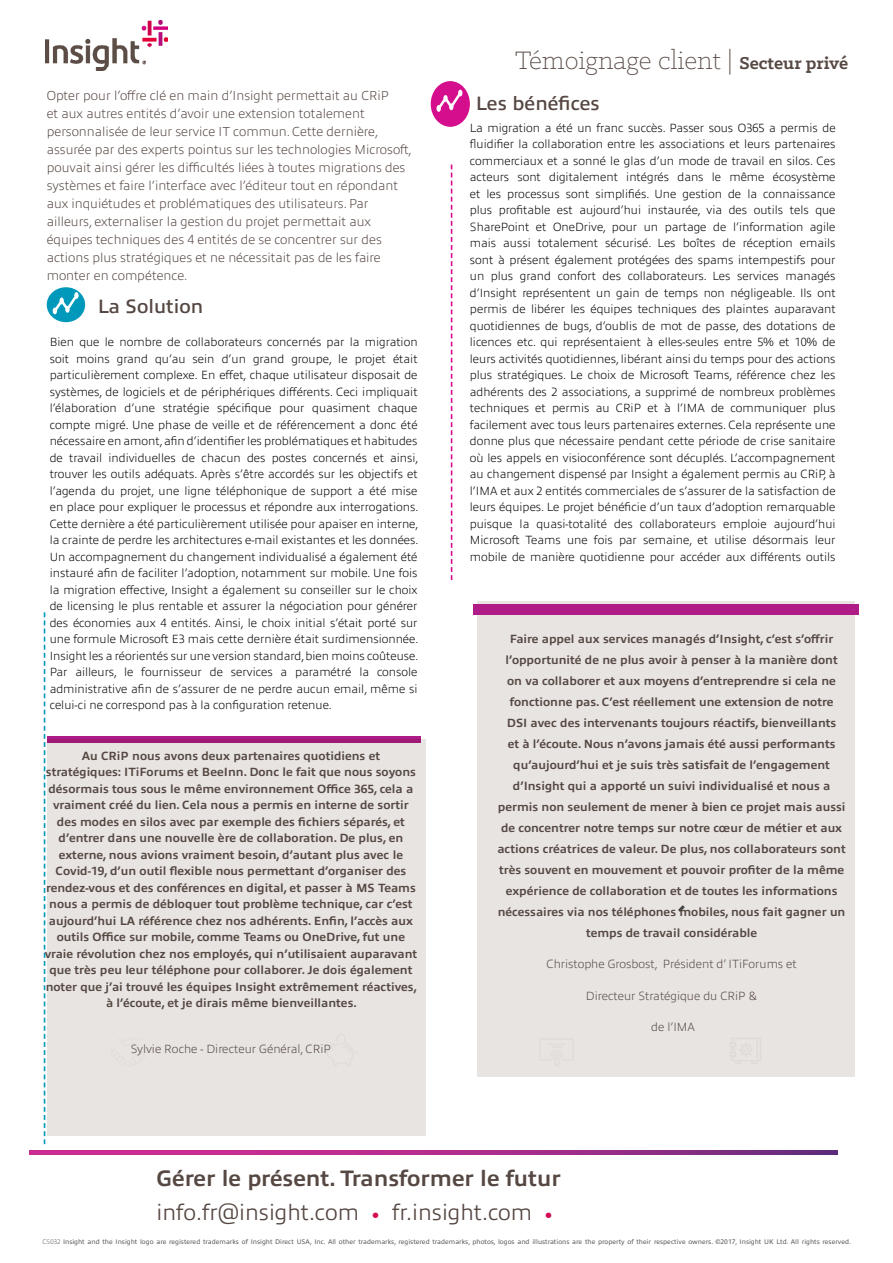
<style>
.page{position:relative;width:893px;height:1263px;background:#fff}
.page>*{position:absolute;margin:0;border:0;box-sizing:border-box;transform-origin:0 0}
.t1{font:300 28.5px "Klinic Slab";color:#554742}
.t2{font:700 22.5px/34.5px "Allumi Pro";color:#554742}
.t3{font:600 19.5px "Allumi Pro";color:#554742}
.t4{font:200 13.2px/18px "Allumi Pro";color:#554742}
.t5{font:200 12px/16.5px "Allumi Pro";color:#000;text-align:justify}
.t6{font:700 12px/16.5px "Allumi Pro";color:#554742;text-align:center}
.t7{font:200 12px "Allumi Pro";color:#554742}
.t8{font:6.75px "Allumi Pro";color:#58595b}
.s1{font-weight:700;font-size:19.5px}
.s2{font-weight:300}
.s3{font-family:"Klinic Slab";color:#d30b55}
.s4{font-weight:200}
</style>
<div class="page">
<svg style="left:44px;top:612px;width:1px;height:532px"></svg>
<div style="left:47px;top:287px;width:38px;height:35px;background:#0098bb;border-radius:50%"></div>
<img style="left:45px;top:21px;width:123px;height:50px">
<img style="left:30px;top:1150px;width:808px;height:4px">
<svg style="left:451px;top:165px;width:1px;height:415px"></svg>
<div style="left:431px;top:81px;width:39px;height:46px;background:#d40e8c;border-radius:50%"></div>
<svg style="left:436px;top:90px;width:26px;height:22px"></svg>
<div style="left:477px;top:601px;width:377px;height:476px;background:#e7e4e2"></div>
<div style="left:473px;top:605px;width:385px;height:10px;background:#b01c87"></div>
<svg style="left:53px;top:292px;width:26px;height:22px"></svg>
<div style="left:47px;top:736px;width:373px;height:7px;background:#b01c87"></div>
<div style="left:47px;top:739px;width:379px;height:397px;background:#e7e4e2"></div>
<p class="t4" style="left:47px;top:85px;width:367px">Opter pour l’offre clé en main d’Insight permettait au CRiP<br>et aux autres entités d’avoir une extension totalement personnalisée de leur service IT commun. Cette dernière, assurée par des experts pointus sur les technologies Microsoft, pouvait ainsi gérer les difficultés liées à toutes migrations des systèmes et faire l’interface avec l’éditeur tout en répondant aux inquiétudes et problématiques des utilisateurs. Par ailleurs, externaliser la gestion du projet permettait aux équipes techniques des 4 entités de se concentrer sur des actions plus stratégiques et ne nécessitait pas de les faire monter en compétence.</p>
<h3 class="t3" style="left:98px;top:292px;width:107px">La Solution</h3>
<p class="t5" style="left:50px;top:333px;width:370px">Bien que le nombre de collaborateurs concernés par la migration soit moins grand qu’au sein d’un grand groupe, le projet était particulièrement complexe. En effet, chaque utilisateur disposait de systèmes, de logiciels et de périphériques différents. Ceci impliquait l’élaboration d’une stratégie spécifique pour quasiment chaque compte migré. Une phase de veille et de référencement a donc été nécessaire en amont, afin d’identifier les problématiques et habitudes de travail individuelles de chacun des postes concernés et ainsi, trouver les outils adéquats. Après s’être accordés sur les objectifs et l’agenda du projet, une ligne téléphonique de support a été mise en place pour expliquer le processus et répondre aux interrogations.<br>Cette dernière a été particulièrement utilisée pour apaiser en interne, la crainte de perdre les architectures e-mail existantes et les données.<br>Un accompagnement du changement individualisé a également été instauré afin de faciliter l’adoption, notamment sur mobile. Une fois la migration effective, Insight a également su conseiller sur le choix de licensing le plus rentable et assurer la négociation pour générer des économies aux 4 entités. Ainsi, le choix initial s’était porté sur une formule Microsoft E3 mais cette dernière était surdimensionnée.<br>Insight les a réorientés sur une version standard, bien moins coûteuse.<br>Par ailleurs, le fournisseur de services a paramétré la console administrative afin de s’assurer de ne perdre aucun email, même si celui-ci ne correspond pas à la configuration retenue.</p>
<p class="t6" style="left:45px;top:746px;width:374px">Au CRiP nous avons deux partenaires quotidiens et stratégiques: ITiForums et BeeInn. Donc le fait que nous soyons désormais tous sous le même environnement Office 365, cela a vraiment créé du lien. Cela nous a permis en interne de sortir des modes en silos avec par exemple des fichiers séparés, et d’entrer dans une nouvelle ère de collaboration. De plus, en externe, nous avions vraiment besoin, d’autant plus avec le Covid-19, d’un outil flexible nous permettant d’organiser des rendez-vous et des conférences en digital, et passer à MS Teams nous a permis de débloquer tout problème technique, car c’est aujourd’hui LA référence chez nos adhérents. Enfin, l’accès aux outils Office sur mobile, comme Teams ou OneDrive, fut une vraie révolution chez nos employés, qui n’utilisaient auparavant que très peu leur téléphone pour collaborer. Je dois également noter que j’ai trouvé les équipes Insight extrêmement réactives, à l’écoute, et je dirais même bienveillantes.</p>
<p class="t7" style="left:131px;top:1040px;width:202px">Sylvie Roche - Directeur Général, CRiP</p>
<h1 class="t1" style="left:515px;top:42px;width:335px">Témoignage client | <span class="s1">Secteur privé</span></h1>
<h3 class="t3" style="left:476px;top:89px;width:125px">Les bénéfices</h3>
<p class="t5" style="left:470px;top:118px;width:367px">La migration a été un franc succès. Passer sous O365 a permis de fluidifier la collaboration entre les associations et leurs partenaires commerciaux et a sonné le glas d’un mode de travail en silos. Ces acteurs sont digitalement intégrés dans le même écosystème et les processus sont simplifiés. Une gestion de la connaissance plus profitable est aujourd’hui instaurée, via des outils tels que SharePoint et OneDrive, pour un partage de l’information agile mais aussi totalement sécurisé. Les boîtes de réception emails sont à présent également protégées des spams intempestifs pour un plus grand confort des collaborateurs. Les services managés d’Insight représentent un gain de temps non négligeable. Ils ont permis de libérer les équipes techniques des plaintes auparavant quotidiennes de bugs, d’oublis de mot de passe, des dotations de licences etc. qui représentaient à elles-seules entre 5% et 10% de leurs activités quotidiennes, libérant ainsi du temps pour des actions plus stratégiques. Le choix de Microsoft Teams, référence chez les adhérents des 2 associations, a supprimé de nombreux problèmes techniques et permis au CRiP et à l’IMA de communiquer plus facilement avec tous leurs partenaires externes. Cela représente une donne plus que nécessaire pendant cette période de crise sanitaire où les appels en visioconférence sont décuplés. L’accompagnement au changement dispensé par Insight a également permis au CRiP, à l’IMA et aux 2 entités commerciales de s’assurer de la satisfaction de leurs équipes. Le projet bénéficie d’un taux d’adoption remarquable puisque la quasi-totalité des collaborateurs emploie aujourd’hui Microsoft Teams une fois par semaine, et utilise désormais leur mobile de manière quotidienne pour accéder aux différents outils</p>
<p class="t6" style="left:497px;top:627px;width:350px;line-height:21px">Faire appel aux services managés d’Insight, c’est s’offrir l’opportunité de ne plus avoir à penser à la manière dont on va collaborer et aux moyens d’entreprendre si cela ne fonctionne pas. C’est réellement une extension de notre<br>DSI avec des intervenants toujours réactifs, bienveillants<br>et à l’écoute. Nous n’avons jamais été aussi performants qu’aujourd’hui et je suis très satisfait de l’engagement d’Insight qui a apporté un suivi individualisé et nous a permis non seulement de mener à bien ce projet mais aussi de concentrer notre temps sur notre cœur de métier et aux actions créatrices de valeur. De plus, nos collaborateurs sont très souvent en mouvement et pouvoir profiter de la même expérience de collaboration et de toutes les informations nécessaires via nos téléphones mobiles, nous fait gagner un temps de travail considérable</p>
<p class="t7" style="left:546px;top:955px;width:252px">Christophe Grosbost, Président d’ ITiForums et</p>
<p class="t7" style="left:586px;top:987px;width:173px">Directeur Stratégique du CRiP &amp;</p>
<p class="t7" style="left:651px;top:1018px;width:45px">de l’IMA</p>
<h2 class="t2" style="left:157px;top:1159px;width:406px">Gérer le présent. Transformer le futur <span class="s2">info.fr@insight.com</span> <span class="s3">•</span> <span class="s2">fr.insight.com</span> <span class="s3">•</span></h2>
<p class="t8" style="left:43px;top:1237px;width:810px"><span class="s4">CS032</span> Insight and the Insight logo are registered trademarks of Insight Direct USA, Inc. All other trademarks, registered trademarks, photos, logos and illustrations are the property of their respective owners. ©2017, Insight UK Ltd. All rights reserved.</p>
</div>
